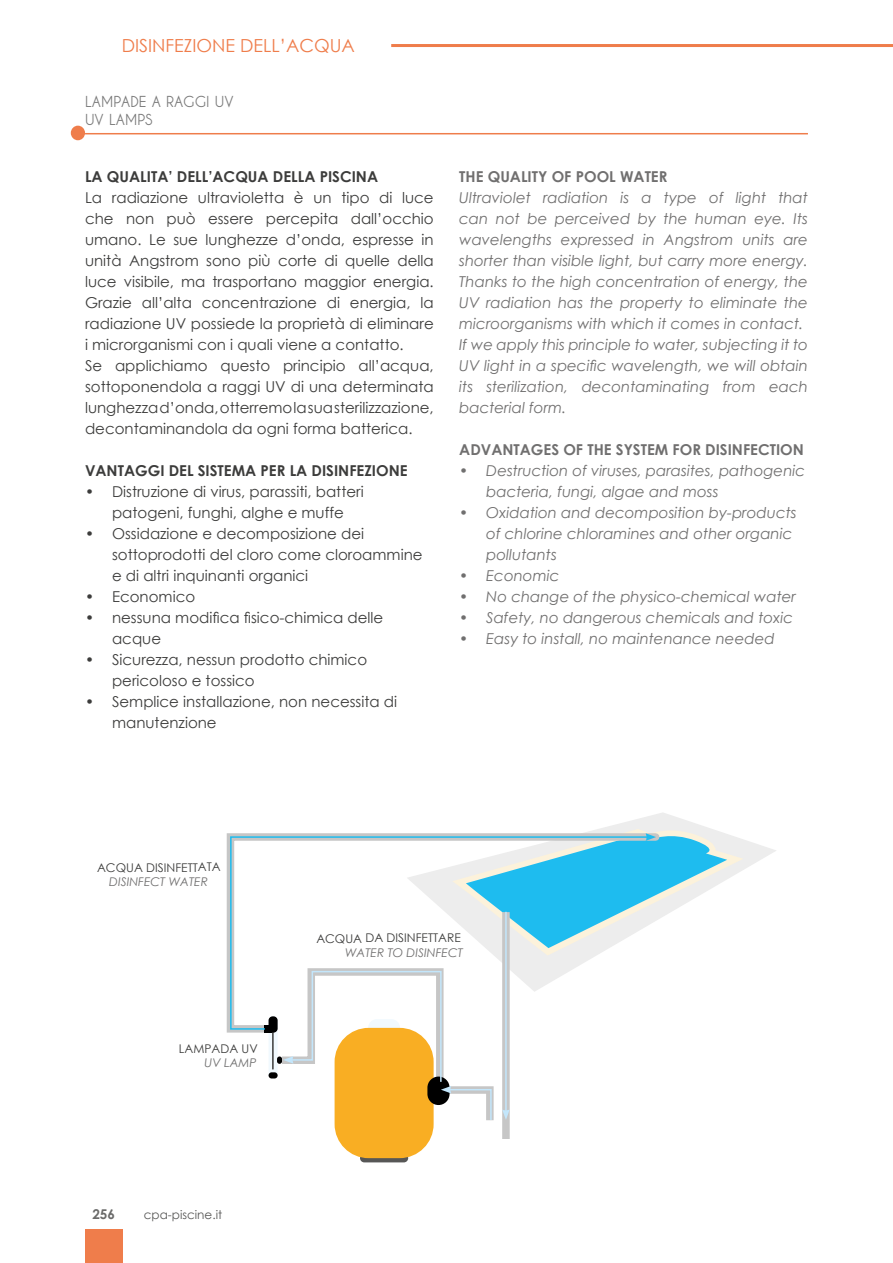
<style>
.page{position:relative;width:893px;height:1263px;background:#fff}
.page>*{position:absolute;margin:0;border:0;box-sizing:border-box;transform-origin:0 0}
.t1{font:18px "Century Gothic";color:#ef7d4b}
.t2{font:15px/21px "Century Gothic";color:#3c3c3b}
.t3{font:italic 15px/21px "Century Gothic";color:#706f6f}
.t4{font:700 15px "Century Gothic";color:#3c3c3b}
.t5{font:700 15px "Century Gothic";color:#706f6f}
.t6{font:700 15px/18px "Caviar Dreams";color:#797979}
.t7{font:700 13.5px "Century Gothic";color:#6b6b6a}
.t8{font:12px "Century Gothic";letter-spacing:-.005em;color:#3c3c3b}
.t9{font:italic 12px "Century Gothic";color:#706f6f}
.t10{font:12px "Century Gothic";color:#575756}
</style>
<div class="page">
<div style="left:85px;top:1229px;width:37px;height:34px;background:#ef7d4b"></div>
<hr style="left:391px;top:44px;width:502px;height:3px;background:#ef7d4b">
<svg style="left:600px;top:816px;width:160px;height:63px"></svg>
<svg style="left:226px;top:829px;width:437px;height:204px"></svg>
<div style="left:269px;top:1016px;width:9px;height:62px;background:#f1f9fe;border-radius:4px"></div>
<div style="left:264px;top:1025px;width:8px;height:7px;background:#000"></div>
<div style="left:502px;top:912px;width:8px;height:227px;background:#c6c6c6"></div>
<svg style="left:360px;top:1154px;width:48px;height:8px"></svg>
<div style="left:335px;top:1028px;width:99px;height:130px;background:#f9ae23;border-radius:34px"></div>
<svg style="left:275px;top:1030px;width:235px;height:98px"></svg>
<svg style="left:229px;top:835px;width:420px;height:195px"></svg>
<svg style="left:466px;top:832px;width:261px;height:116px"></svg>
<div style="left:269px;top:1072px;width:9px;height:6px;background:#000;border-radius:3px"></div>
<hr style="left:272px;top:1025px;width:2px;height:44px;background:#3c3c3b">
<div style="left:269px;top:1016px;width:9px;height:16px;background:#000;border-radius:4px"></div>
<hr style="left:85px;top:133px;width:723px;height:1px;background:#ef7d4b">
<div style="left:71px;top:126px;width:14px;height:14px;background:#ef7d4b;border-radius:50%"></div>
<p class="t1" style="left:122px;top:33px;width:235px">DISINFEZIONE DELL’ACQUA</p>
<p class="t6" style="left:85px;top:93px;width:150px">LAMPADE A RAGGI UV<br>UV LAMPS</p>
<p class="t4" style="left:85px;top:165px;width:295px">LA QUALITA’ DELL’ACQUA DELLA PISCINA</p>
<p class="t2" style="left:85px;top:187px;width:350px">La radiazione ultravioletta è un tipo di luce che non può essere percepita dall’occhio umano. Le sue lunghezze d’onda, espresse in unità Angstrom sono più corte di quelle della luce visibile, ma trasportano maggior energia.<br>Grazie all’alta concentrazione di energia, la radiazione UV possiede la proprietà di eliminare i microrganismi con i quali viene a contatto.<br>Se applichiamo questo principio all’acqua, sottoponendola a raggi UV di una determinata lunghezza d’onda, otterremo la sua sterilizzazione, decontaminandola da ogni forma batterica.</p>
<p class="t4" style="left:85px;top:459px;width:324px">VANTAGGI DEL SISTEMA PER LA DISINFEZIONE</p>
<p class="t2" style="left:85px;top:481px;width:280px;text-align:center">• Distruzione di virus, parassiti, batteri patogeni, funghi, alghe e muffe</p>
<p class="t2" style="left:112px;top:523px;width:312px;text-indent:-27px">• Ossidazione e decomposizione dei sottoprodotti del cloro come cloroammine e di altri inquinanti organici</p>
<p class="t2" style="left:85px;top:586px;width:112px">• Economico</p>
<p class="t2" style="left:112px;top:607px;width:273px;text-indent:-27px">• nessuna modifica fisico-chimica delle acque</p>
<p class="t2" style="left:112px;top:649px;width:257px;text-indent:-27px">• Sicurezza, nessun prodotto chimico pericoloso e tossico</p>
<p class="t2" style="left:112px;top:691px;width:287px;text-indent:-27px">• Semplice installazione, non necessita di manutenzione</p>
<p class="t5" style="left:459px;top:165px;width:210px">THE QUALITY OF POOL WATER</p>
<p class="t3" style="left:459px;top:187px;width:350px">Ultraviolet radiation is a type of light that can not be perceived by the human eye. Its wavelengths expressed in Angstrom units are shorter than visible light, but carry more energy.<br>Thanks to the high concentration of energy, the UV radiation has the property to eliminate the microorganisms with which it comes in contact.<br>If we apply this principle to water, subjecting it to UV light in a specific wavelength, we will obtain its sterilization, decontaminating from each bacterial form.</p>
<p class="t5" style="left:459px;top:438px;width:346px">ADVANTAGES OF THE SYSTEM FOR DISINFECTION</p>
<p class="t3" style="left:486px;top:460px;width:320px;text-indent:-27px">• Destruction of viruses, parasites, pathogenic bacteria, fungi, algae and moss</p>
<p class="t3" style="left:486px;top:502px;width:312px;text-indent:-27px">• Oxidation and decomposition by-products of chlorine chloramines and other organic pollutants</p>
<p class="t3" style="left:459px;top:565px;width:102px">• Economic</p>
<p class="t3" style="left:459px;top:586px;width:338px">• No change of the physico-chemical water</p>
<p class="t3" style="left:459px;top:607px;width:335px">• Safety, no dangerous chemicals and toxic</p>
<p class="t3" style="left:459px;top:628px;width:317px">• Easy to install, no maintenance needed</p>
<p class="t8" style="left:97px;top:859px;width:125px">ACQUA DISINFETTATA</p>
<p class="t9" style="left:109px;top:873px;width:100px">DISINFECT WATER</p>
<p class="t8" style="left:316px;top:929px;width:146px">ACQUA DA DISINFETTARE</p>
<p class="t8" style="left:179px;top:1040px;width:80px">LAMPADA UV</p>
<p class="t9" style="left:205px;top:1054px;width:54px">UV LAMP</p>
<p class="t7" style="left:92px;top:1204px;width:24px">256</p>
<p class="t10" style="left:144px;top:1206px;width:80px">cpa-piscine.it</p>
<p class="t9" style="left:345px;top:944px;width:119px">WATER TO DISINFECT</p>
</div>
